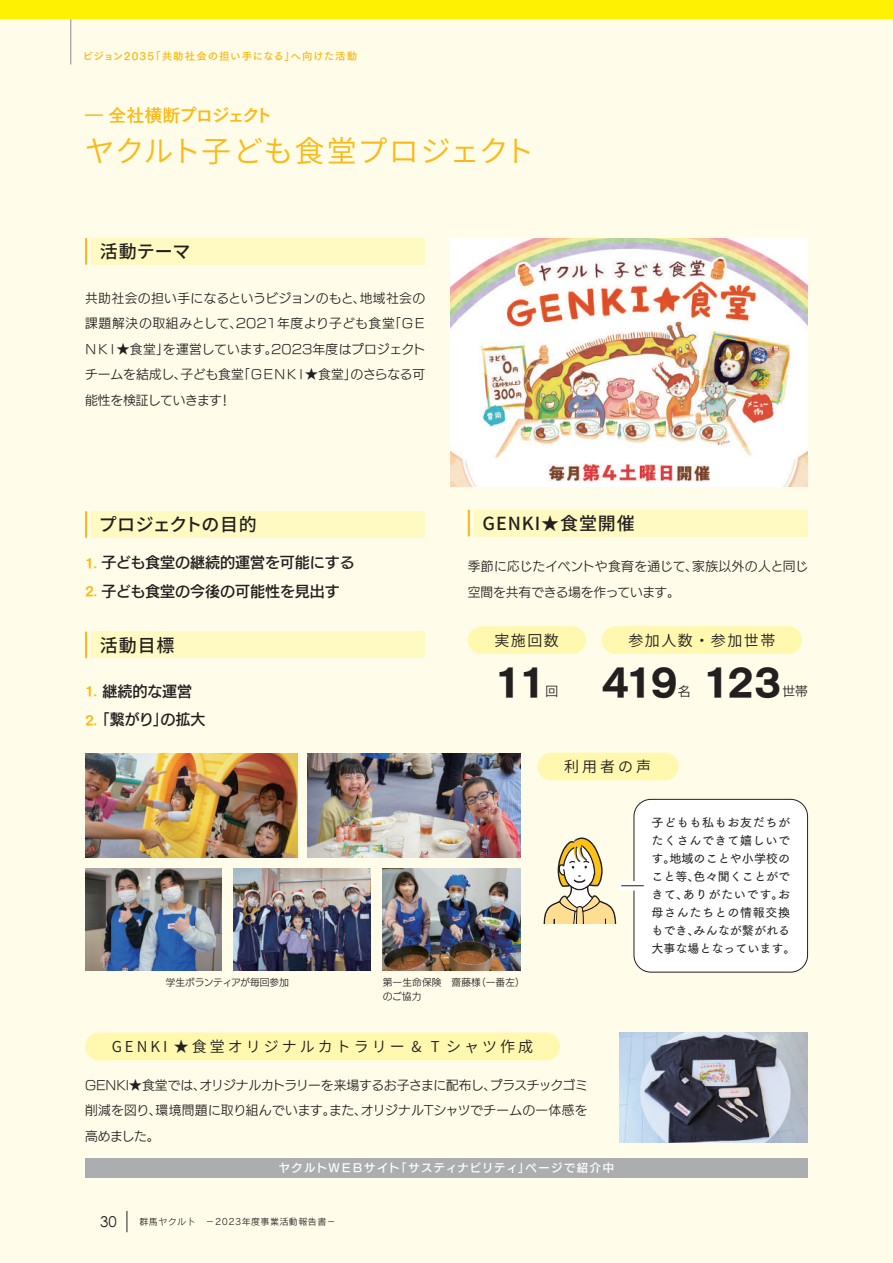
<style>
.page{position:relative;width:893px;height:1263px;background:#fffde9}
.page>*{position:absolute;margin:0;border:0;box-sizing:border-box;transform-origin:0 0}
.t1{font:36px "Tsuku Go Pro H";letter-spacing:-.075em;color:#231f20}
.t2{font:30px "Source Han Sans JP";letter-spacing:.005em;color:#fcb814}
.t3{font:500 18px "Source Han Sans JP";letter-spacing:.05em;color:#231f20}
.t4{font:18px "Tsuku Go Pro B";letter-spacing:-.09em;color:#fcb814}
.t5{font:500 18px "Source Han Sans JP";letter-spacing:-.015em;color:#231f20}
.t6{font:15px/28.5px "New Rodin Pro DB";color:#231f20}
.t7{font:15px "Source Han Sans JP";letter-spacing:.2em;color:#231f20}
.t8{font:15px "Source Han Sans JP";letter-spacing:.1em;color:#231f20}
.t9{font:15px "Century Gothic Pro";color:#231f20}
.t10{font:12.75px/25.5px "New Rodin Pro M";letter-spacing:-.005em;color:#231f20;text-align:justify}
.t11{font:12px/18px "Tsuku Go Pro D";letter-spacing:.03em;color:#231f20}
.t12{font:11.25px "New Rodin Pro DB";letter-spacing:.11em;color:#fff}
.t13{font:10.5px "Tsuku Go Pro B";letter-spacing:.08em;color:#fcb814}
.t14{font:9.75px/13.5px "New Rodin Pro M";color:#231f20}
.t15{font:9px "Rodin Pro M";letter-spacing:.05em;color:#231f20}
.s1{font-family:"Tsuku Go Pro E";font-size:12.75px;color:#fcb814}
.s2{font-size:12.75px;color:#fcb814}
</style>
<div class="page">
<div style="left:0;top:0;width:893px;height:19px;background:#fff101"></div>
<img style="left:383px;top:869px;width:137px;height:102px">
<img style="left:234px;top:869px;width:136px;height:102px">
<img style="left:85px;top:869px;width:136px;height:102px">
<img style="left:85px;top:753px;width:213px;height:104px">
<img style="left:308px;top:753px;width:212px;height:104px">
<img style="left:619px;top:1032px;width:189px;height:110px">
<img style="left:451px;top:238px;width:357px;height:248px">
<div style="left:468px;top:626px;width:118px;height:28px;background:#fff8ae;border-radius:14px"></div>
<div style="left:602px;top:626px;width:200px;height:28px;background:#fff8ae;border-radius:14px"></div>
<div style="left:91px;top:632px;width:334px;height:26px;background:#fffac1"></div>
<hr style="left:85px;top:632px;width:2px;height:26px;background:#fcb814">
<div style="left:474px;top:510px;width:334px;height:26px;background:#fffac1"></div>
<hr style="left:468px;top:510px;width:2px;height:26px;background:#fcb814">
<div style="left:91px;top:238px;width:334px;height:27px;background:#fffac1"></div>
<hr style="left:85px;top:238px;width:2px;height:27px;background:#fcb814">
<div style="left:91px;top:511px;width:334px;height:27px;background:#fffac1"></div>
<hr style="left:85px;top:511px;width:2px;height:27px;background:#fcb814">
<div style="left:85px;top:1032px;width:475px;height:28px;background:#fff8ae;border-radius:14px"></div>
<div style="left:538px;top:753px;width:141px;height:27px;background:#fff8ae;border-radius:14px"></div>
<div style="left:634px;top:799px;width:173px;height:173px;background:#fff;border-radius:17px"></div>
<div style="left:634px;top:799px;width:174px;height:173px;border:1px solid #231f20;border-radius:17px"></div>
<svg style="left:543px;top:837px;width:101px;height:86px"></svg>
<div style="left:85px;top:1158px;width:723px;height:20px;background:#abadb0"></div>
<svg style="left:127px;top:1211px;width:1px;height:21px"></svg>
<hr style="left:71px;top:19px;width:1px;height:45px;background:#8a8c8f">
<p class="t13" style="left:82px;top:47px;width:276px">ビジョン2035「共助社会の担い手になる」へ向けた活動</p>
<h3 class="t4" style="left:85px;top:100px;width:189px">― 全社横断プロジェクト</h3>
<h2 class="t2" style="left:85px;top:134px;width:451px">ヤクルト子ども食堂プロジェクト</h2>
<h3 class="t3" style="left:100px;top:241px;width:92px">活動テーマ</h3>
<p class="t10" style="left:85px;top:284px;width:343px">共助社会の担い手になるというビジョンのもと、地域社会の課題解決の取組みとして、2021年度より子ども食堂「ＧＥＮＫＩ★食堂」を運営しています。2023年度はプロジェクトチームを結成し、子ども食堂「ＧＥＮＫＩ★食堂」のさらなる可能性を検証していきます！</p>
<h3 class="t5" style="left:99px;top:515px;width:160px">プロジェクトの目的</h3>
<p class="t6" style="left:85px;top:547px;width:271px"><span class="s1">1</span><span class="s2">.</span> 子ども食堂の継続的運営を可能にする</p>
<p class="t6" style="left:85px;top:576px;width:256px"><span class="s1">2</span><span class="s2">.</span> 子ども食堂の今後の可能性を見出す</p>
<h3 class="t3" style="left:100px;top:635px;width:76px">活動目標</h3>
<p class="t6" style="left:85px;top:676px;width:122px"><span class="s1">1</span><span class="s2">.</span> 継続的な運営<br><span class="s1">2</span><span class="s2">.</span>「繋がり」の拡大</p>
<h3 class="t3" style="left:483px;top:513px;width:154px">GENKI★食堂開催</h3>
<p class="t10" style="left:468px;top:552px;width:342px">季節に応じたイベントや食育を通じて、家族以外の人と同じ空間を共有できる場を作っています。</p>
<p class="t7" style="left:494px;top:632px;width:66px">実施回数</p>
<h1 class="t1" style="left:495px;top:662px;width:53px">11</h1>
<p class="t10" style="left:545px;top:677px;width:14px">回</p>
<p class="t8" style="left:628px;top:632px;width:148px">参加人数・参加世帯</p>
<h1 class="t1" style="left:602px;top:662px;width:78px">419</h1>
<h1 class="t1" style="left:703px;top:662px;width:79px">123</h1>
<p class="t10" style="left:782px;top:677px;width:27px">世帯</p>
<p class="t10" style="left:678px;top:677px;width:27px">名　</p>
<p class="t7" style="left:564px;top:758px;width:88px">利用者の声</p>
<p class="t11" style="left:651px;top:812px;width:145px">子どもも私もお友だちがたくさんできて嬉しいです。地域のことや小学校のこと等、色々聞くことができて、ありがたいです。お母さんたちとの情報交換もでき、みんなが繋がれる大事な場となっています。</p>
<p class="t14" style="left:166px;top:975px;width:125px">学生ボランティアが毎回参加</p>
<p class="t14" style="left:383px;top:975px;width:144px">第一生命保険　齋藤様（一番左）のご協力</p>
<p class="t7" style="left:112px;top:1038px;width:423px">GENKI ★食堂オリジナルカトラリー &amp; T シャツ作成</p>
<p class="t10" style="left:85px;top:1071px;width:504px">GENKI★食堂では、オリジナルカトラリーを来場するお子さまに配布し、プラスチックゴミ削減を図り、環境問題に取り組んでいます。また、オリジナルTシャツでチームの一体感を高めました。</p>
<p class="t12" style="left:279px;top:1158px;width:337px">ヤクルトＷＥＢサイト「サスティナビリティ」ページで紹介中</p>
<p class="t9" style="left:100px;top:1212px;width:18px">30</p>
<p class="t15" style="left:139px;top:1216px;width:198px">群馬ヤクルト　－2023年度事業活動報告書－</p>
</div>
